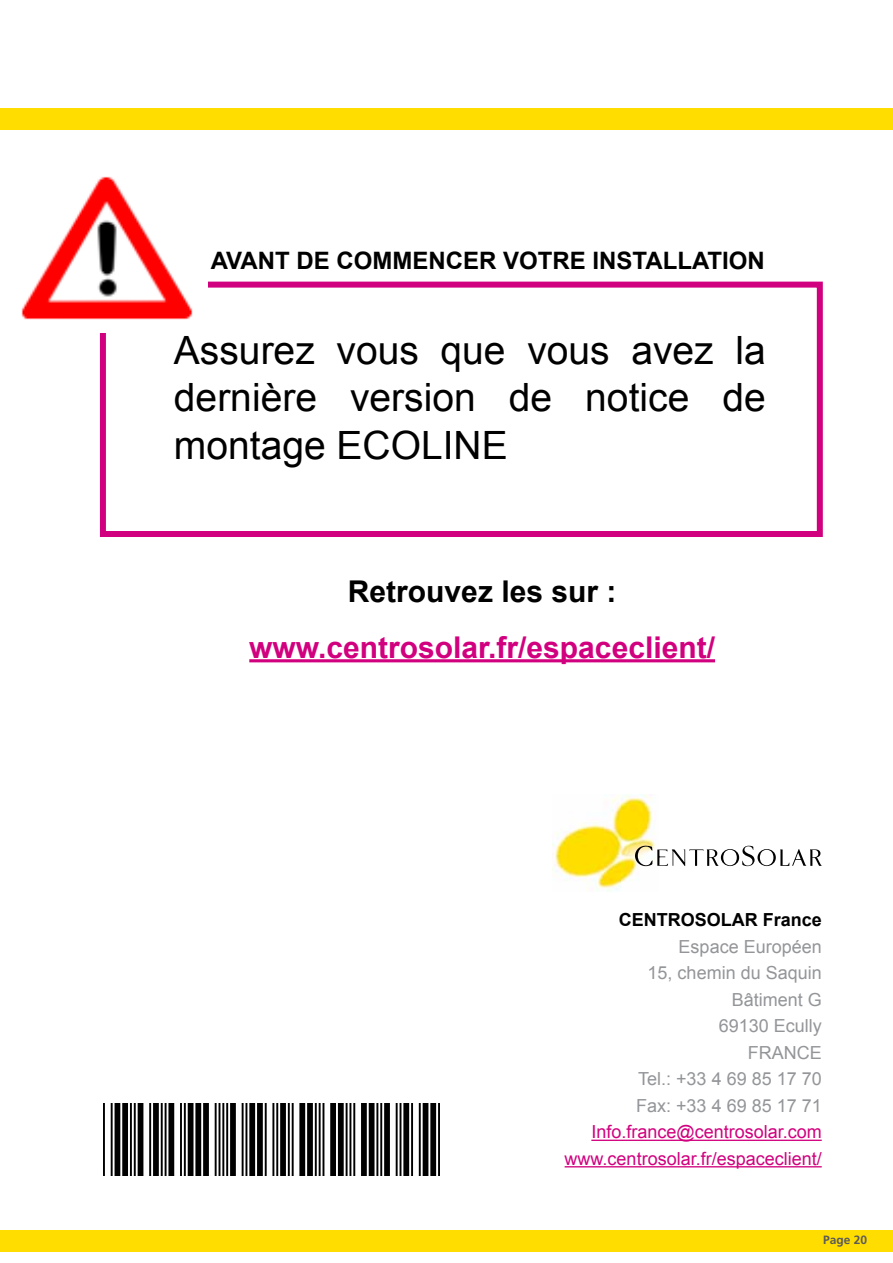
<style>
.page{position:relative;width:893px;height:1263px;background:#fff}
.page>*{position:absolute;margin:0;border:0;box-sizing:border-box;transform-origin:0 0}
.t1{font:39px/47.5px "Arial";color:#000;text-align:justify}
.t2{font:700 30px "Arial";color:#d1007e}
.t3{font:700 30px "Arial";color:#000}
.t4{font:700 24px "Arial";color:#000}
.t5{font:18px/26.5px "Arial";color:#939598;text-align:right}
.t6{font:18px/26.5px "Arial";color:#d1007e;text-align:right}
.t7{font:700 18px "Arial";color:#000}
.t8{font:700 12px "Frutiger LT";color:#58595b}
</style>
<div class="page">
<div style="left:0;top:1230px;width:893px;height:21px;background:#fd0"></div>
<div style="left:0;top:108px;width:893px;height:22px;background:#fd0"></div>
<img style="left:104px;top:1103px;width:336px;height:72px">
<hr style="left:591px;top:1139px;width:231px;height:2px;background:#d1007e">
<hr style="left:565px;top:1166px;width:257px;height:1px;background:#d1007e">
<img style="left:552px;top:794px;width:104px;height:97px">
<svg style="left:635px;top:845px;width:187px;height:21px"></svg>
<div style="left:100px;top:282px;width:723px;height:255px;border:6px solid #d1007e"></div>
<img style="left:21px;top:176px;width:186px;height:156px">
<hr style="left:249px;top:659px;width:466px;height:3px;background:#d1007e">
<h3 class="t4" style="left:211px;top:245px;width:556px">AVANT DE COMMENCER VOTRE INSTALLATION</h3>
<h1 class="t1" style="left:174px;top:326px;width:593px">Assurez vous que vous avez la dernière version de notice de montage ECOLINE</h1>
<h2 class="t3" style="left:348px;top:571px;width:270px">Retrouvez les sur :</h2>
<h2 class="t2" style="left:249px;top:627px;width:467px">www.centrosolar.fr/espaceclient/</h2>
<p class="t7" style="left:619px;top:908px;width:205px">CENTROSOLAR France</p>
<p class="t5" style="left:636px;top:933px;width:187px">Espace Européen<br>15, chemin du Saquin<br>Bâtiment G<br>69130 Ecully<br>FRANCE<br>Tel.: +33 4 69 85 17 70<br>Fax: +33 4 69 85 17 71</p>
<p class="t6" style="left:565px;top:1119px;width:259px">Info.france@centrosolar.com www.centrosolar.fr/espaceclient/</p>
<p class="t8" style="left:823px;top:1233px;width:46px">Page 20</p>
</div>
